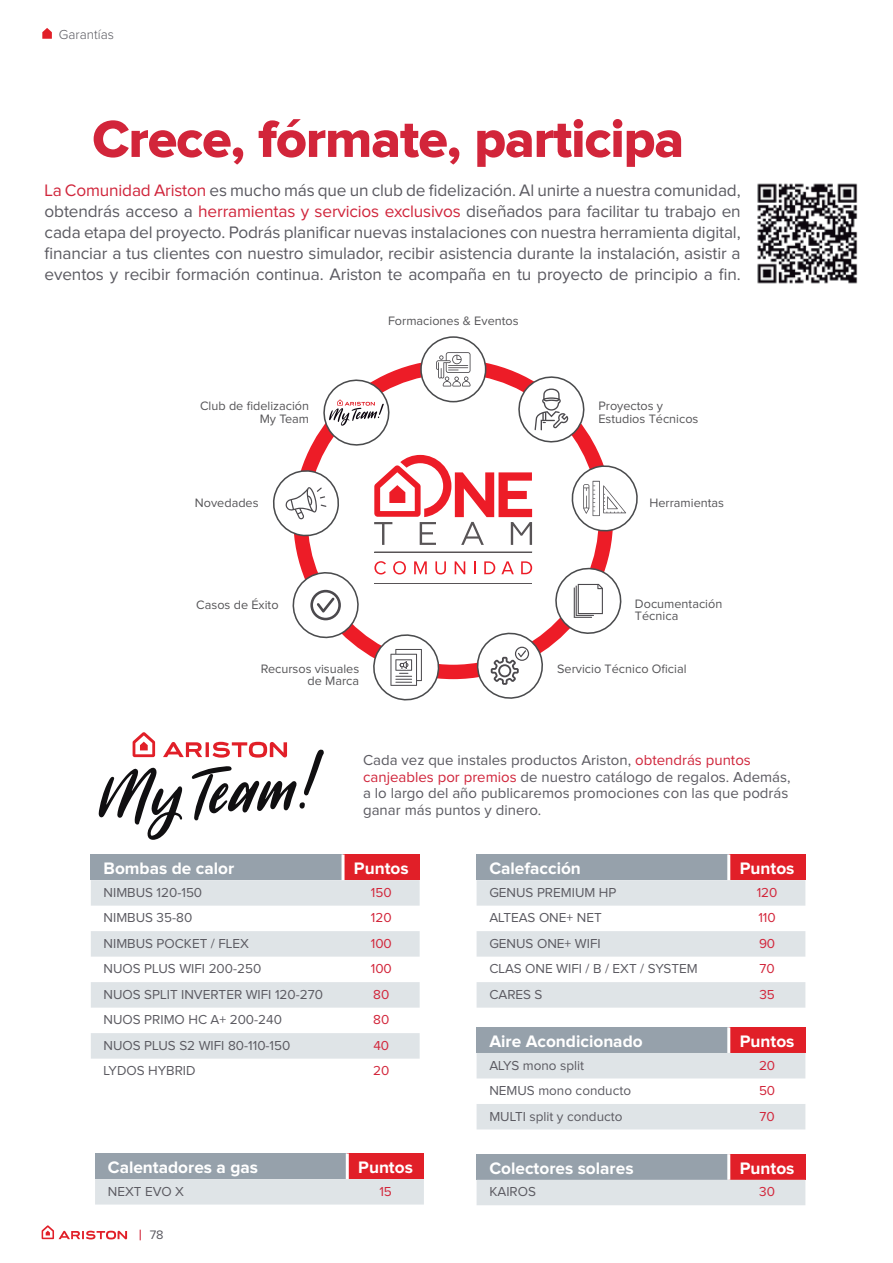
<style>
.page{position:relative;width:893px;height:1263px;background:#fff}
.page>*{position:absolute;margin:0;border:0;box-sizing:border-box;transform-origin:0 0}
.t1{font:54px "Proxima Nova Extrabld";letter-spacing:-.02em;color:#d2253a}
.t2{font:17.25px/21px "Proxima Nova";letter-spacing:-.01em;color:#5b5a61;text-align:justify}
.t3{font:700 17.25px "Proxima Nova";color:#fff}
.t4{font:15px/16.5px "Proxima Nova";color:#5b5a61}
.t5{font:13.5px "Proxima Nova";color:#5b5a61}
.t6{font:13.5px "Proxima Nova";color:#d2253a}
.t7{font:300 13.5px "Proxima Nova";color:#58585f}
.t8{font:12.75px "Proxima Nova";color:#5b5a61}
.t9{font:12.6px/12.6px "Proxima Nova";color:#565558;text-align:right}
.s1{color:#d0253b}
.s2{font-weight:600;font-size:15px;color:#d2253a}
</style>
<div class="page">
<svg style="left:42px;top:1225px;width:85px;height:14px"></svg>
<svg style="left:42px;top:28px;width:10px;height:11px"></svg>
<div style="left:91px;top:855px;width:252px;height:25px;background:#96a1ab"></div>
<div style="left:343px;top:855px;width:77px;height:25px;background:#e11f28"></div>
<svg style="left:91px;top:880px;width:329px;height:128px"></svg>
<div style="left:91px;top:1033px;width:329px;height:26px;background:#dfe4e7"></div>
<hr style="left:341px;top:855px;width:3px;height:25px;background:#fff">
<div style="left:477px;top:1027px;width:252px;height:26px;background:#96a1ab"></div>
<div style="left:729px;top:1027px;width:76px;height:26px;background:#e11f28"></div>
<svg style="left:477px;top:1053px;width:328px;height:76px"></svg>
<hr style="left:727px;top:1027px;width:3px;height:26px;background:#fff">
<div style="left:477px;top:855px;width:252px;height:25px;background:#96a1ab"></div>
<div style="left:729px;top:855px;width:76px;height:25px;background:#e11f28"></div>
<svg style="left:477px;top:880px;width:328px;height:128px"></svg>
<hr style="left:727px;top:855px;width:3px;height:25px;background:#fff">
<div style="left:95px;top:1153px;width:252px;height:26px;background:#96a1ab"></div>
<div style="left:347px;top:1153px;width:77px;height:26px;background:#e11f28"></div>
<div style="left:95px;top:1179px;width:329px;height:26px;background:#dfe4e7"></div>
<hr style="left:346px;top:1153px;width:3px;height:26px;background:#fff">
<div style="left:477px;top:1154px;width:252px;height:26px;background:#96a1ab"></div>
<div style="left:729px;top:1154px;width:76px;height:26px;background:#e11f28"></div>
<div style="left:477px;top:1180px;width:328px;height:25px;background:#dfe4e7"></div>
<hr style="left:727px;top:1154px;width:3px;height:26px;background:#fff">
<svg style="left:99px;top:732px;width:225px;height:108px"></svg>
<svg style="left:295px;top:545px;width:316px;height:134px"></svg>
<svg style="left:292px;top:561px;width:154px;height:140px"></svg>
<svg style="left:473px;top:561px;width:149px;height:138px"></svg>
<svg style="left:273px;top:352px;width:365px;height:193px"></svg>
<img style="left:757px;top:183px;width:101px;height:101px">
<p class="t7" style="left:59px;top:30px;width:57px">Garantías</p>
<h1 class="t1" style="left:92px;top:122px;width:593px">Crece, fórmate, participa</h1>
<p class="t2" style="left:45px;top:181px;width:698px"><span class="s1">La Comunidad Ariston</span> es mucho más que un club de fidelización. Al unirte a nuestra comunidad, obtendrás acceso a <span class="s1">herramientas y servicios exclusivos</span> diseñados para facilitar tu trabajo en cada etapa del proyecto. Podrás planificar nuevas instalaciones con nuestra herramienta digital, financiar a tus clientes con nuestro simulador, recibir asistencia durante la instalación, asistir a eventos y recibir formación continua. Ariston te acompaña en tu proyecto de principio a fin.</p>
<p class="t9" style="left:388px;top:316px;width:132px">Formaciones &amp; Eventos</p>
<p class="t9" style="left:200px;top:401px;width:111px">Club de fidelización<br>My Team</p>
<p class="t9" style="left:598px;top:401px;width:102px;text-align:left">Proyectos y<br>Estudios Técnicos</p>
<p class="t9" style="left:195px;top:498px;width:65px">Novedades</p>
<p class="t9" style="left:649px;top:498px;width:76px">Herramientas</p>
<p class="t9" style="left:196px;top:600px;width:84px">Casos de Éxito</p>
<p class="t9" style="left:635px;top:599px;width:89px;text-align:left">Documentación<br>Técnica</p>
<p class="t9" style="left:261px;top:663px;width:100px">Recursos visuales de Marca</p>
<p class="t9" style="left:557px;top:664px;width:131px">Servicio Técnico Oficial</p>
<p class="t4" style="left:363px;top:754px;width:429px">Cada vez que instales productos Ariston, <span class="s1">obtendrás puntos canjeables por premios</span> de nuestro catálogo de regalos. Además, a lo largo del año publicaremos promociones con las que podrás ganar más puntos y dinero.</p>
<p class="t3" style="left:104px;top:863px;width:132px">Bombas de calor</p>
<p class="t3" style="left:354px;top:863px;width:56px">Puntos</p>
<p class="t5" style="left:104px;top:888px;width:100px">NIMBUS 120-150</p>
<p class="t6" style="left:371px;top:888px;width:22px">150</p>
<p class="t5" style="left:104px;top:914px;width:90px">NIMBUS 35-80</p>
<p class="t6" style="left:371px;top:914px;width:22px">120</p>
<p class="t5" style="left:104px;top:939px;width:147px">NIMBUS POCKET / FLEX</p>
<p class="t6" style="left:371px;top:939px;width:23px">100</p>
<p class="t5" style="left:104px;top:965px;width:159px">NUOS PLUS WIFI 200-250</p>
<p class="t6" style="left:371px;top:965px;width:23px">100</p>
<p class="t5" style="left:104px;top:990px;width:221px">NUOS SPLIT INVERTER WIFI 120-270</p>
<p class="t6" style="left:373px;top:990px;width:18px">80</p>
<p class="t5" style="left:104px;top:1016px;width:180px">NUOS PRIMO HC A+ 200-240</p>
<p class="t6" style="left:373px;top:1016px;width:18px">80</p>
<p class="t5" style="left:104px;top:1041px;width:188px">NUOS PLUS S2 WIFI 80-110-150</p>
<p class="t6" style="left:373px;top:1041px;width:17px">40</p>
<p class="t5" style="left:104px;top:1067px;width:94px">LYDOS HYBRID</p>
<p class="t6" style="left:373px;top:1067px;width:18px">20</p>
<p class="t3" style="left:108px;top:1162px;width:152px">Calentadores a gas</p>
<p class="t3" style="left:358px;top:1162px;width:56px">Puntos</p>
<p class="t5" style="left:108px;top:1187px;width:78px">NEXT EVO X</p>
<p class="t6" style="left:379px;top:1187px;width:14px">15</p>
<p class="t8" style="left:139px;top:1231px;width:26px"><span class="s2">|</span> 78</p>
<p class="t3" style="left:489px;top:863px;width:93px">Calefacción</p>
<p class="t3" style="left:740px;top:863px;width:56px">Puntos</p>
<p class="t5" style="left:489px;top:888px;width:129px">GENUS PREMIUM HP</p>
<p class="t6" style="left:757px;top:888px;width:22px">120</p>
<p class="t5" style="left:489px;top:914px;width:114px">ALTEAS ONE+ NET</p>
<p class="t6" style="left:758px;top:914px;width:19px">110</p>
<p class="t5" style="left:489px;top:939px;width:113px">GENUS ONE+ WIFI</p>
<p class="t6" style="left:759px;top:939px;width:18px">90</p>
<p class="t5" style="left:489px;top:965px;width:210px">CLAS ONE WIFI / B / EXT / SYSTEM</p>
<p class="t6" style="left:759px;top:965px;width:17px">70</p>
<p class="t5" style="left:489px;top:990px;width:55px">CARES S</p>
<p class="t6" style="left:759px;top:990px;width:17px">35</p>
<p class="t3" style="left:489px;top:1036px;width:155px">Aire Acondicionado</p>
<p class="t3" style="left:740px;top:1036px;width:56px">Puntos</p>
<p class="t5" style="left:489px;top:1061px;width:96px">ALYS mono split</p>
<p class="t6" style="left:759px;top:1061px;width:18px">20</p>
<p class="t5" style="left:489px;top:1086px;width:143px">NEMUS mono conducto</p>
<p class="t6" style="left:759px;top:1086px;width:18px">50</p>
<p class="t5" style="left:489px;top:1112px;width:135px">MULTI split y conducto</p>
<p class="t6" style="left:759px;top:1112px;width:17px">70</p>
<p class="t3" style="left:489px;top:1163px;width:146px">Colectores solares</p>
<p class="t3" style="left:740px;top:1163px;width:56px">Puntos</p>
<p class="t5" style="left:489px;top:1188px;width:48px">KAIROS</p>
<p class="t6" style="left:759px;top:1188px;width:17px">30</p>
</div>
